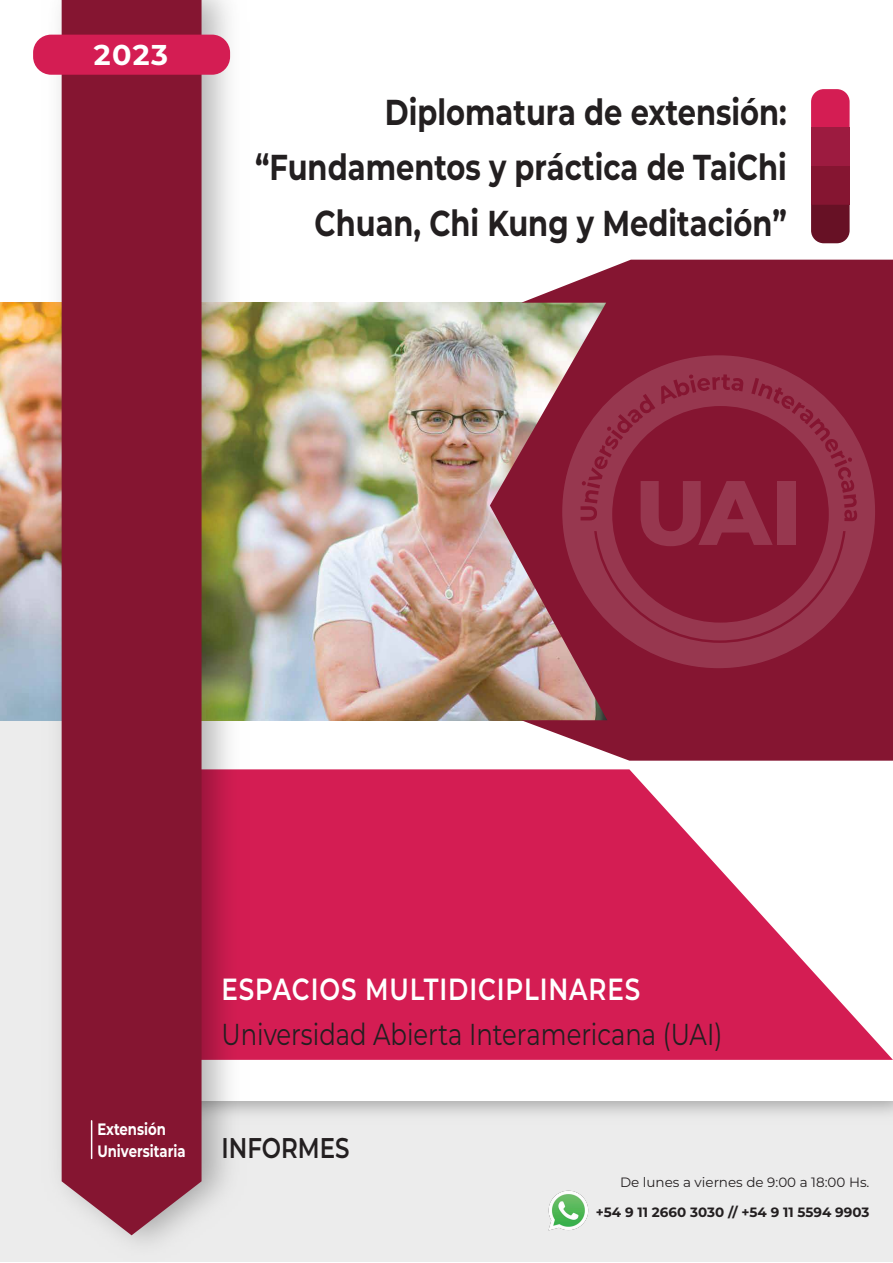
<style>
.page{position:relative;width:893px;height:1263px;background:#fff}
.page>*{position:absolute;margin:0;border:0;box-sizing:border-box;transform-origin:0 0}
.t1{font:700 36px/55.5px "Montserrat";color:#231f20;text-align:right;scale:.8 1}
.t2{font:600 30.6px "Montserrat";letter-spacing:.035em;color:#fff;scale:.8 1}
.t3{font:30.3px "Montserrat";color:#231f20;scale:.8 1}
.t4{font:700 28.65px "Montserrat";color:#fff}
.t5{font:600 28.5px "Montserrat";color:#231f20;scale:.8 1}
.t6{font:700 16.5px/22.5px "Montserrat";color:#fff;scale:.8 1}
.t7{font:13.5px "Montserrat";color:#231f20}
.t8{font:700 13.5px "Montserrat";color:#231f20}
</style>
<div class="page">
<div style="left:0;top:303px;width:893px;height:958px;background:#ececec"></div>
<div style="left:187px;top:663px;width:706px;height:438px;background:#fff"></div>
<svg style="left:253px;top:769px;width:640px;height:291px;fill:#d41d53"></svg>
<img style="left:0;top:303px;width:490px;height:417px">
<img style="left:36px;top:0;width:217px;height:1262px">
<div style="left:62px;top:0;width:140px;height:1235px;background:#851531"></div>
<svg style="left:490px;top:260px;width:403px;height:501px;fill:#851531"></svg>
<div style="left:562px;top:355px;width:313px;height:313px;background:#97374f;border-radius:50%"></div>
<svg style="left:581px;top:374px;width:276px;height:269px"></svg>
<div style="left:778px;top:481px;width:18px;height:64px;background:#97374f"></div>
<hr style="left:91px;top:1121px;width:1px;height:37px;background:#fff">
<img style="left:548px;top:1190px;width:41px;height:41px">
<div style="left:33px;top:35px;width:197px;height:40px;background:#d41d53;border-radius:18px"></div>
<svg style="left:811px;top:89px;width:39px;height:39px"></svg>
<div style="left:811px;top:128px;width:39px;height:38px;background:#9d1b40"></div>
<div style="left:811px;top:166px;width:39px;height:39px;background:#851531"></div>
<svg style="left:811px;top:205px;width:39px;height:38px"></svg>
<p class="t4" style="left:94px;top:34px;width:76px">2023</p>
<p class="t1" style="left:255px;top:82px;width:666px">Diplomatura de extensión: “Fundamentos y práctica de TaiChi<br>Chuan, Chi Kung y Meditación”</p>
<p class="t6" style="left:97px;top:1117px;width:112px">Extensión<br>Universitaria</p>
<p class="t2" style="left:222px;top:967px;width:525px">ESPACIOS MULTIDICIPLINARES</p>
<p class="t3" style="left:222px;top:1013px;width:627px">Universidad Abierta Interamericana (UAI)</p>
<p class="t5" style="left:222px;top:1128px;width:161px">INFORMES</p>
<p class="t7" style="left:620px;top:1173px;width:251px">De lunes a viernes de 9:00 a 18:00 Hs.</p>
<p class="t8" style="left:596px;top:1202px;width:275px">+54 9 11 2660 3030 // +54 9 11 5594 9903</p>
</div>
